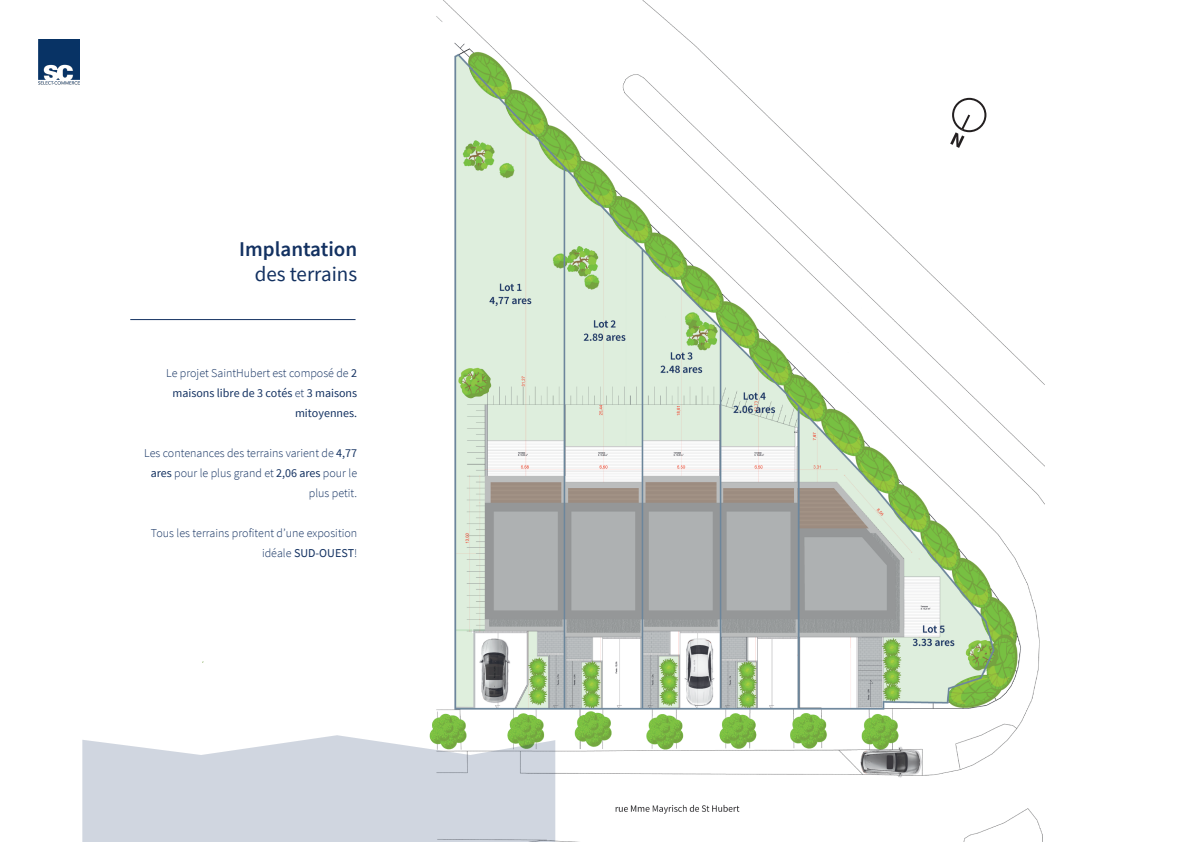
<style>
.page{position:relative;width:1191px;height:842px;background:#fff}
.page>*{position:absolute;margin:0;border:0;box-sizing:border-box;transform-origin:0 0}
.t1{font:600 21px "Source Sans Pro";color:#133161}
.t2{font:21px "Source Sans Pro";color:#133161}
.t3{font:300 12px/20px "Source Sans Pro";color:#133161;text-align:right}
.t4{font:12px/20px "Source Sans Pro";color:#133161;text-align:right}
.s1{font-weight:300}
.s2{font-weight:400}
</style>
<div class="page">
<img style="left:202px;top:0;width:842px;height:842px">
<div style="left:974px;top:51px;width:24px;height:37px;background:#fff"></div>
<svg style="left:950px;top:98px;width:36px;height:50px"></svg>
<hr style="left:130px;top:319px;width:225px;height:1px;background:#133161">
<svg style="left:82px;top:735px;width:473px;height:107px;background:#d2d8e0"></svg>
<img style="left:38px;top:39px;width:42px;height:46px">
<h1 class="t1" style="left:239px;top:235px;width:119px">Implantation</h1>
<h1 class="t2" style="left:255px;top:260px;width:104px">des terrains</h1>
<p class="t4" style="left:166px;top:363px;width:192px"><span class="s1">Le projet SaintHubert est composé de</span> 2 maisons libre de 3 cotés <span class="s1">et</span> 3 maisons mitoyennes.</p>
<p class="t3" style="left:144px;top:443px;width:214px">Les contenances des terrains varient de <span class="s2">4,77 ares</span> pour le plus grand et <span class="s2">2,06 ares</span> pour le plus petit.</p>
<p class="t3" style="left:151px;top:523px;width:208px">Tous les terrains profitent d’une exposition idéale <span class="s2">SUD-OUEST</span>!</p>
</div>
